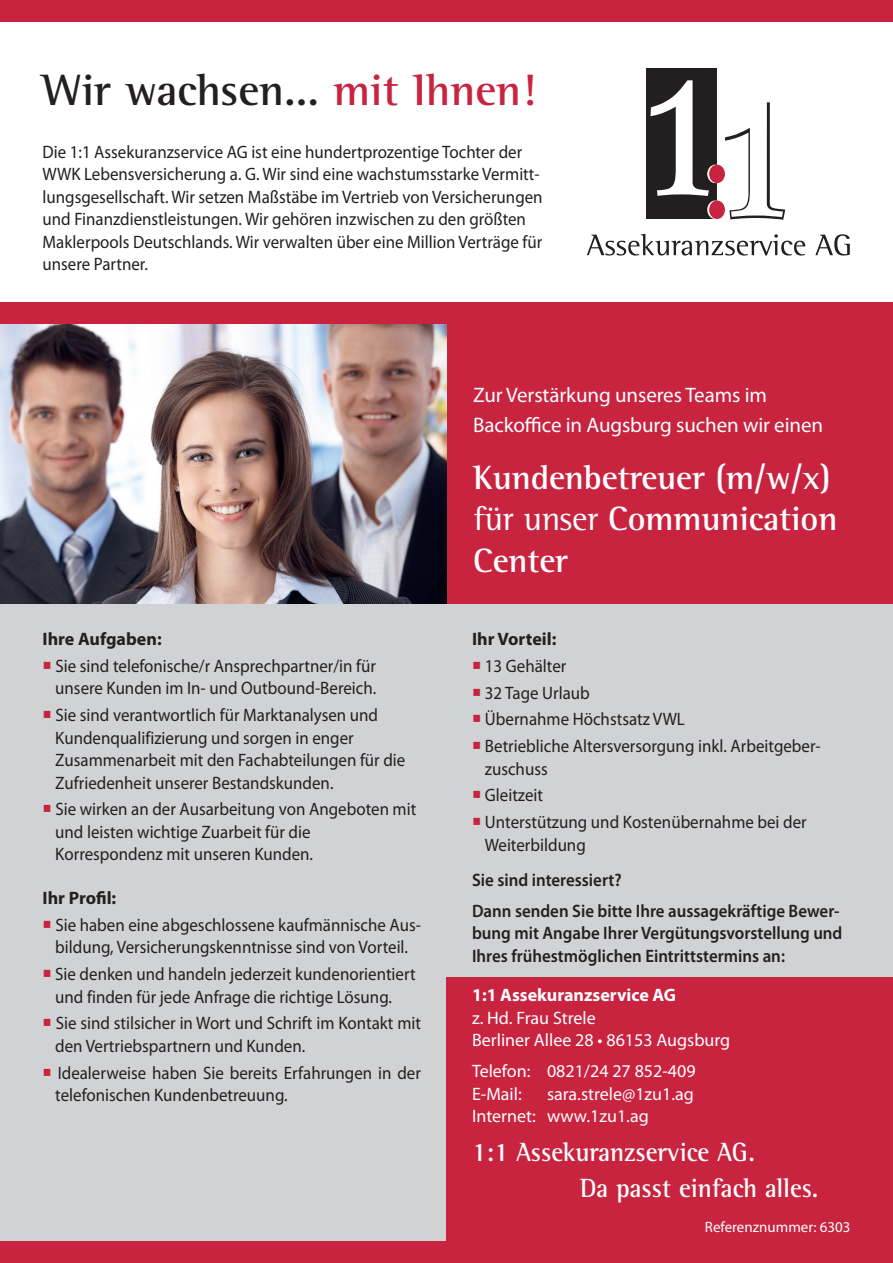
<style>
.page{position:relative;width:893px;height:1263px;background:#fff}
.page>*{position:absolute;margin:0;border:0;box-sizing:border-box;transform-origin:0 0}
.t1{font:700 45px "Rotis Semi Serif Std";color:#231f20}
.t2{font:700 34.5px/41.4px "Rotis Semi Serif Std";letter-spacing:-.005em;color:#fff}
.t3{font:700 27px/36px "Rotis Semi Serif Std";color:#fff;scale:.94 1}
.t4{font:21px/30px "Myriad Pro";letter-spacing:-.005em;color:#fff}
.t5{font:18px/22.5px "Myriad Pro";color:#231f20;scale:.94 1}
.t6{font:600 18px/31px "Myriad Pro";color:#231f20;scale:.94 1}
.t7{font:18px/22.5px "Myriad Pro";color:#fff}
.t8{font:700 18px "Myriad Pro";color:#231f20}
.t9{font:700 18px "Myriad Pro";color:#fff}
.t10{font:15px "Myriad Pro";color:#fff}
.s1{color:#c8233f}
.s2{font-weight:400}
</style>
<div class="page">
<div style="left:0;top:559px;width:893px;height:704px;background:#d1d2d4"></div>
<div style="left:446px;top:977px;width:447px;height:286px;background:#c8233f"></div>
<div style="left:0;top:0;width:893px;height:21px;background:#c8233f"></div>
<div style="left:0;top:1242px;width:893px;height:21px;background:#c8233f"></div>
<div style="left:646px;top:68px;width:71px;height:151px;background:#231f20"></div>
<svg style="left:587px;top:234px;width:218px;height:22px"></svg>
<svg style="left:815px;top:234px;width:35px;height:22px"></svg>
<svg style="left:725px;top:102px;width:60px;height:118px"></svg>
<svg style="left:650px;top:80px;width:59px;height:116px"></svg>
<svg style="left:707px;top:165px;width:16px;height:18px"></svg>
<svg style="left:707px;top:200px;width:16px;height:19px"></svg>
<div style="left:709px;top:165px;width:16px;height:18px;background:#c8233f;border-radius:50%"></div>
<div style="left:709px;top:200px;width:16px;height:19px;background:#c8233f;border-radius:50%"></div>
<div style="left:0;top:313px;width:893px;height:291px;background:#c8233f"></div>
<img style="left:0;top:324px;width:446px;height:280px">
<div style="left:0;top:302px;width:893px;height:21px;background:#c8233f"></div>
<h1 class="t1" style="left:43px;top:63px;width:495px">Wir wachsen... <span class="s1">mit Ihnen!</span></h1>
<p class="t5" style="left:43px;top:140px;width:534px">Die 1:1 Assekuranzservice AG ist eine hundertprozentige Tochter der WWK Lebensversicherung a. G. Wir sind eine wachstumsstarke Vermitt&shy;lungsgesellschaft. Wir setzen Maßstäbe im Vertrieb von Versicherungen und Finanzdienstleistungen. Wir gehören inzwischen zu den größten Maklerpools Deutschlands. Wir verwalten über eine Million Verträge für unsere Partner.</p>
<p class="t4" style="left:473px;top:380px;width:352px">Zur Verstärkung unseres Teams im<br>Backoffice in Augsburg suchen wir einen</p>
<p class="t8" style="left:43px;top:627px;width:121px">Ihre Aufgaben:</p>
<p class="t5" style="left:43px;top:654px;width:357px;text-align:right"><span class="s1">○</span> Sie sind telefonische/r Ansprechpartner/in für unsere Kunden im In- und Outbound-Bereich.</p>
<p class="t5" style="left:55px;top:703px;width:374px;text-indent:-13px"><span class="s1">○</span> Sie sind verantwortlich für Marktanalysen und Kundenqualifizierung und sorgen in enger Zusammenarbeit mit den Fachabteilungen für die Zufriedenheit unserer Bestandskunden.</p>
<p class="t5" style="left:55px;top:798px;width:386px;text-indent:-13px"><span class="s1">○</span> Sie wirken an der Ausarbeitung von Angeboten mit und leisten wichtige Zuarbeit für die<br>Korrespondenz mit unseren Kunden.</p>
<p class="t8" style="left:43px;top:886px;width:75px">Ihr Profil:</p>
<p class="t5" style="left:43px;top:913px;width:404px;text-align:center"><span class="s1">○</span> Sie haben eine abgeschlossene kaufmännische Aus&shy;bildung, Versicherungskenntnisse sind von Vorteil.</p>
<p class="t5" style="left:55px;top:962px;width:385px;text-indent:-13px"><span class="s1">○</span> Sie denken und handeln jederzeit kundenorientiert und finden für jede Anfrage die richtige Lösung.</p>
<p class="t5" style="left:55px;top:1012px;width:391px;text-indent:-13px"><span class="s1">○</span> Sie sind stilsicher in Wort und Schrift im Kontakt mit den Vertriebspartnern und Kunden.</p>
<p class="t5" style="left:55px;top:1061px;width:391px;text-indent:-13px"><span class="s1">○</span> Idealerweise haben Sie bereits Erfahrungen in der telefonischen Kundenbetreuung.</p>
<h2 class="t2" style="left:473px;top:456px;width:366px">Kundenbetreuer (m/w/x) <span class="s2">für unser</span> Communication<br>Center</h2>
<p class="t8" style="left:472px;top:627px;width:86px">Ihr Vorteil:</p>
<p class="t5" style="left:472px;top:654px;width:102px"><span class="s1">○</span> 13 Gehälter</p>
<p class="t5" style="left:472px;top:681px;width:127px"><span class="s1">○</span> 32 Tage Urlaub</p>
<p class="t5" style="left:472px;top:708px;width:228px"><span class="s1">○</span> Übernahme Höchstsatz VWL</p>
<p class="t5" style="left:485px;top:734px;width:359px;text-indent:-13px"><span class="s1">○</span> Betriebliche Altersversorgung inkl. Arbeitgeber&shy;zuschuss</p>
<p class="t5" style="left:472px;top:784px;width:77px"><span class="s1">○</span> Gleitzeit</p>
<p class="t5" style="left:485px;top:810px;width:344px;text-indent:-13px"><span class="s1">○</span> Unterstützung und Kostenübernahme bei der<br>Weiterbildung</p>
<p class="t6" style="left:472px;top:864px;width:393px">Sie sind interessiert?<br>Dann senden Sie bitte Ihre aussagekräftige Bewer-</p>
<p class="t6" style="left:472px;top:921px;width:396px;line-height:22.5px">bung mit Angabe Ihrer Vergütungsvorstellung und<br>Ihres frühestmöglichen Eintrittstermins an:</p>
<p class="t9" style="left:472px;top:983px;width:206px">1:1 Assekuranzservice AG</p>
<p class="t7" style="left:472px;top:1006px;width:260px">z. Hd. Frau Strele<br>Berliner Allee 28 • 86153 Augsburg</p>
<p class="t7" style="left:472px;top:1060px;width:225px">Telefon: 0821/24 27 852-409<br>E-Mail:</p>
<p class="t7" style="left:472px;top:1082px;width:223px;text-indent:75px">sara.strele@1zu1.ag<br>Internet: www.1zu1.ag</p>
<h3 class="t3" style="left:580px;top:1133px;width:255px;text-indent:-108px">1:1 Assekuranzservice AG.<br>Da passt einfach alles.</h3>
<p class="t10" style="left:705px;top:1217px;width:147px">Referenznummer: 6303</p>
</div>
